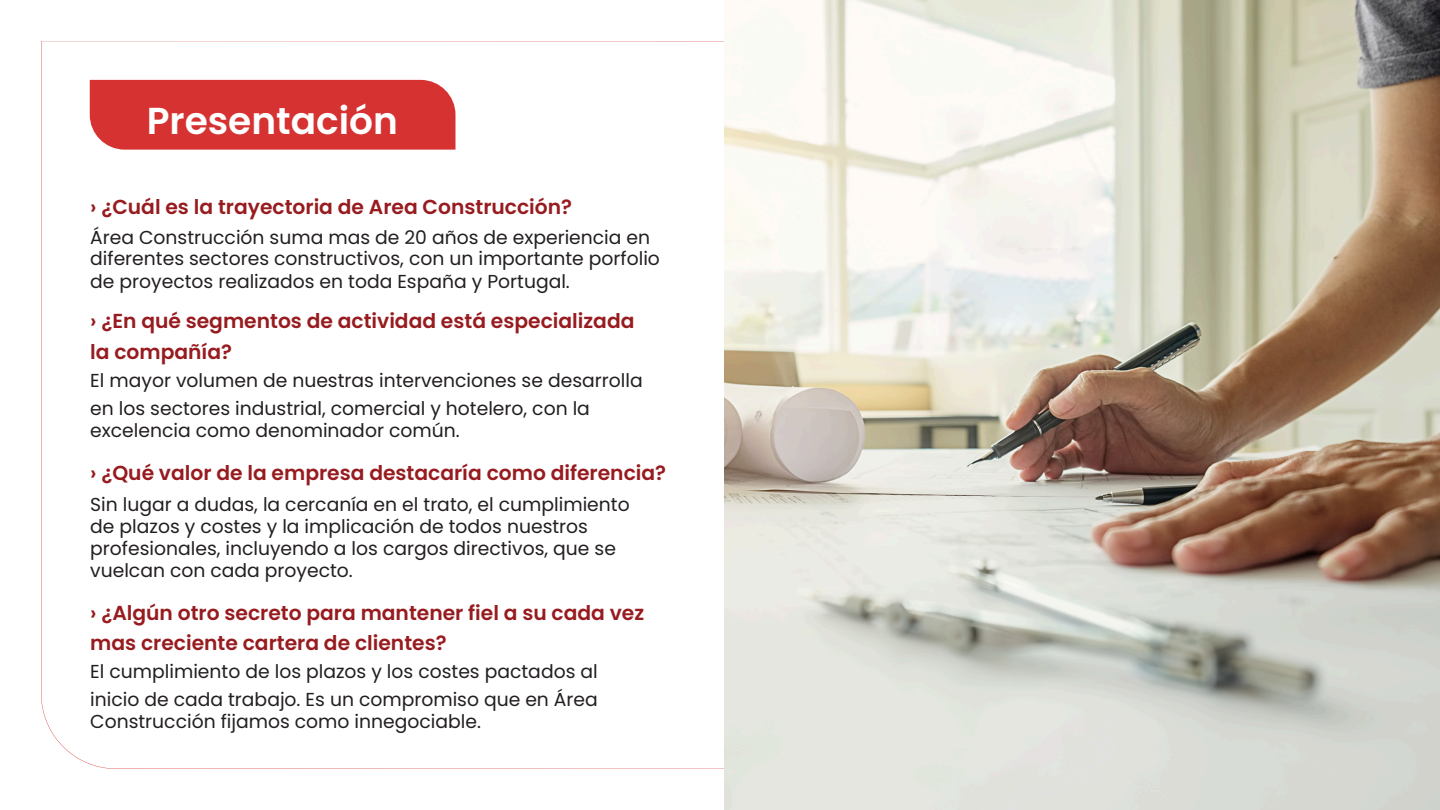
<style>
.page{position:relative;width:1440px;height:810px;background:#fff}
.page>*{position:absolute;margin:0;border:0;box-sizing:border-box;transform-origin:0 0}
.t1{font:600 37.5px "Poppins";color:#fff}
.t2{font:600 20.25px "Poppins";color:#971b1f}
.t3{font:18.75px "Poppins";color:#231f20}
</style>
<div class="page">
<svg style="left:41px;top:41px;width:683px;height:728px"></svg>
<img style="left:724px;top:0;width:716px;height:810px">
<h1 class="t1" style="left:147px;top:94px;width:253px">Presentación</h1>
<p class="t2" style="left:90px;top:192px;width:483px">› ¿Cuál es la trayectoria de Area Construcción?</p>
<p class="t3" style="left:90px;top:224px;width:561px">Área Construcción suma mas de 20 años de experiencia en</p>
<p class="t3" style="left:90px;top:246px;width:571px">diferentes sectores constructivos, con un importante porfolio</p>
<p class="t3" style="left:90px;top:268px;width:481px">de proyectos realizados en toda España y Portugal.</p>
<p class="t2" style="left:90px;top:307px;width:546px">› ¿En qué segmentos de actividad está especializada</p>
<p class="t2" style="left:90px;top:338px;width:143px">la compañía?</p>
<p class="t3" style="left:90px;top:367px;width:554px">El mayor volumen de nuestras intervenciones se desarrolla</p>
<p class="t3" style="left:90px;top:395px;width:501px">en los sectores industrial, comercial y hotelero, con la</p>
<p class="t3" style="left:90px;top:417px;width:371px">excelencia como denominador común.</p>
<p class="t2" style="left:90px;top:459px;width:577px">› ¿Qué valor de la empresa destacaría como diferencia?</p>
<p class="t3" style="left:90px;top:491px;width:541px">Sin lugar a dudas, la cercanía en el trato, el cumplimiento</p>
<p class="t3" style="left:90px;top:513px;width:499px">de plazos y costes y la implicación de todos nuestros</p>
<p class="t3" style="left:90px;top:535px;width:527px">profesionales, incluyendo a los cargos directivos, que se</p>
<p class="t3" style="left:90px;top:557px;width:264px">vuelcan con cada proyecto.</p>
<p class="t2" style="left:90px;top:599px;width:555px">› ¿Algún otro secreto para mantener fiel a su cada vez</p>
<p class="t2" style="left:90px;top:629px;width:358px">mas creciente cartera de clientes?</p>
<p class="t3" style="left:90px;top:659px;width:509px">El cumplimiento de los plazos y los costes pactados al</p>
<p class="t3" style="left:90px;top:686px;width:509px">inicio de cada trabajo. Es un compromiso que en Área</p>
<p class="t3" style="left:90px;top:709px;width:392px">Construcción fijamos como innegociable.</p>
</div>
